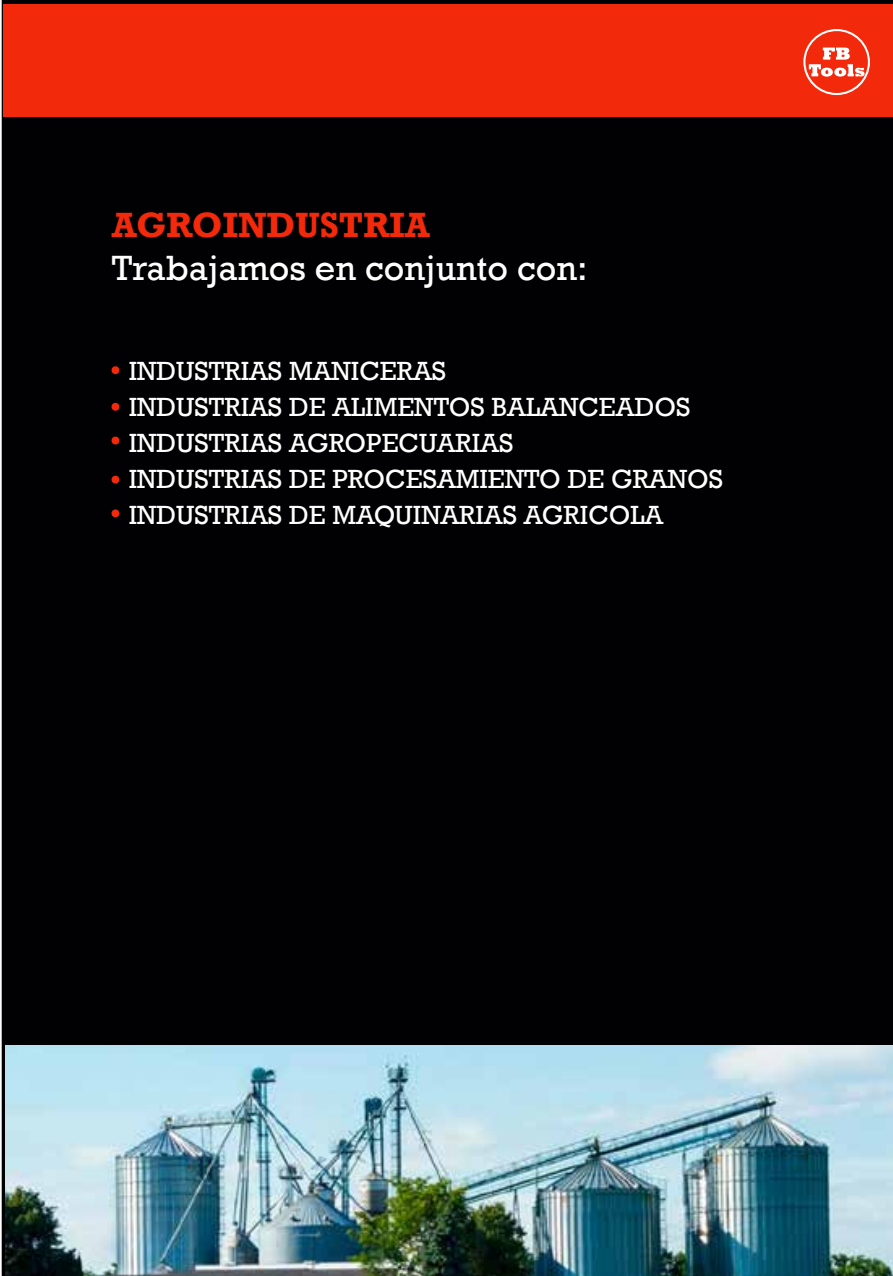
<style>
.page{position:relative;width:893px;height:1276px;background:#fff}
.page>*{position:absolute;margin:0;border:0;box-sizing:border-box;transform-origin:0 0}
.t1{font:36px "Rockwell";color:#fff}
.t2{font:700 36px "Rockwell";color:#f2290b}
.t3{font:27px/36px "Rockwell";color:#fff}
</style>
<div class="page">
<div style="left:2px;top:0;width:891px;height:1276px;background:#010002"></div>
<div style="left:3px;top:4px;width:890px;height:112px;background:#f2290b"></div>
<svg style="left:803px;top:29px;width:67px;height:66px"></svg>
<div style="left:112px;top:366px;width:7px;height:8px;background:#f2290b;border-radius:50%"></div>
<div style="left:112px;top:403px;width:7px;height:8px;background:#f2290b;border-radius:50%"></div>
<div style="left:112px;top:436px;width:7px;height:8px;background:#f2290b;border-radius:50%"></div>
<div style="left:112px;top:476px;width:7px;height:7px;background:#f2290b;border-radius:50%"></div>
<div style="left:112px;top:509px;width:7px;height:8px;background:#f2290b;border-radius:50%"></div>
<img style="left:6px;top:1045px;width:887px;height:231px">
<h1 class="t2" style="left:112px;top:203px;width:320px">AGROINDUSTRIA</h1>
<h1 class="t1" style="left:112px;top:247px;width:477px">Trabajamos en conjunto con:</h1>
<p class="t3" style="left:129px;top:353px;width:596px">INDUSTRIAS MANICERAS<br>INDUSTRIAS DE ALIMENTOS BALANCEADOS<br>INDUSTRIAS AGROPECUARIAS<br>INDUSTRIAS DE PROCESAMIENTO DE GRANOS<br>INDUSTRIAS DE MAQUINARIAS AGRICOLA</p>
</div>
